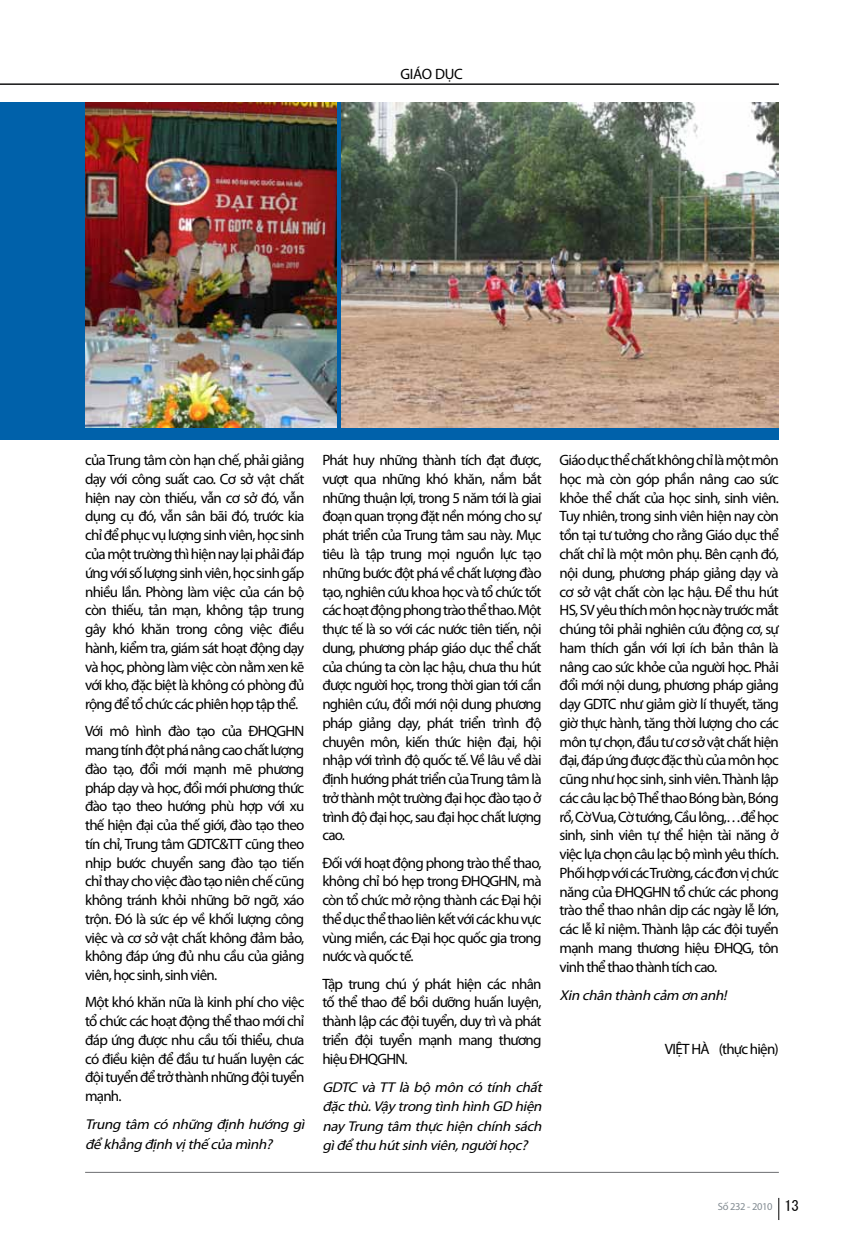
<style>
.page{position:relative;width:864px;height:1242px;background:#fff}
.page>*{position:absolute;margin:0;border:0;box-sizing:border-box;transform-origin:0 0}
.t1{font:15px/18.8px "Myriad Pro";letter-spacing:-.05em;color:#000;text-align:justify}
.t2{font:italic 14.25px/19.5px "Myriad Pro";letter-spacing:-.065em;color:#000;scale:1.05 1}
.t3{font:10.5px "Myriad Pro";letter-spacing:-.03em;color:#828b92}
.s1{font-family:"MS Gothic";font-size:14.25px;color:#000}
</style>
<div class="page">
<div style="left:0;top:102px;width:778px;height:338px;background:#0061aa"></div>
<img style="left:341px;top:102px;width:437px;height:325px">
<img style="left:85px;top:102px;width:251px;height:325px">
<hr style="left:0;top:84px;width:778px;height:1px;background:#0a0a0b">
<hr style="left:85px;top:1172px;width:693px;height:1px;background:#6d6e71">
<svg style="left:778px;top:1198px;width:1px;height:22px"></svg>
<p class="t1" style="left:400px;top:64px;width:9px">GIÁO</p>
<p class="t1" style="left:435px;top:64px;width:19px">DỤC</p>
<p class="t1" style="left:85px;top:450px;width:221px">của Trung tâm còn hạn chế, phải giảng dạy với công suất cao. Cơ sở vật chất hiện nay còn thiếu, vẫn cơ sở đó, vẫn dụng cụ đó, vẫn sân bãi đó, trước kia chỉ để phục vụ lượng sinh viên, học sinh của một trường thì hiện nay lại phải đáp ứng với số lượng sinh viên, học sinh gấp nhiều lần. Phòng làm việc của cán bộ còn thiếu, tản mạn, không tập trung gây khó khăn trong công việc điều hành, kiểm tra, giám sát hoạt động dạy và học, phòng làm việc còn nằm xen kẽ với kho, đặc biệt là không có phòng đủ rộng để tổ chức các phiên họp tập thể.</p>
<p class="t1" style="left:85px;top:721px;width:221px;text-align:left">Với mô hình đào tạo của ĐHQGHN mang tính đột phá nâng cao chất lượng đào tạo, đổi mới mạnh mẽ phương pháp dạy và học, đổi mới phương thức đào tạo theo hướng phù hợp với xu thế hiện đại của thế giới, đào tạo theo tín chỉ, Trung tâm GDTC&amp;TT cũng theo nhịp bước chuyển sang đào tạo tiến chỉ thay cho việc đào tạo niên chế cũng không tránh khỏi những bỡ ngỡ, xáo trộn. Đó là sức ép về khối lượng công việc và cơ sở vật chất không đảm bảo, không đáp ứng đủ nhu cầu của giảng viên, học sinh, sinh viên.</p>
<p class="t1" style="left:85px;top:992px;width:221px">Một khó khăn nữa là kinh phí cho việc tổ chức các hoạt động thể thao mới chỉ đáp ứng được nhu cầu tối thiểu, chưa có điều kiện để đầu tư huấn luyện các đội tuyển để trở thành những đội tuyển mạnh.</p>
<p class="t2" style="left:85px;top:1114px;width:214px">Trung tâm có những định hướng gì đểkhẳng định vịthếcủamình?</p>
<p class="t1" style="left:322px;top:450px;width:221px">Phát huy những thành tích đạt được, vượt qua những khó khăn, nắm bắt những thuận lợi, trong 5 năm tới là giai đoạn quan trọng đặt nền móng cho sự phát triển của Trung tâm sau này. Mục tiêu là tập trung mọi nguồn lực tạo những bước đột phá về chất lượng đào tạo, nghiên cứu khoa học và tổ chức tốt các hoạt động phong trào thể thao. Một thực tế là so với các nước tiên tiến, nội dung, phương pháp giáo dục thể chất của chúng ta còn lạc hậu, chưa thu hút được người học, trong thời gian tới cần nghiên cứu, đổi mới nội dung phương pháp giảng dạy, phát triển trình độ chuyên môn, kiến thức hiện đại, hội nhập với trình độ quốc tế. Về lâu về dài định hướng phát triển của Trung tâm là trở thành một trường đại học đào tạo ở trình độ đại học, sau đại học chất lượng cao.</p>
<p class="t1" style="left:322px;top:853px;width:221px">Đối với hoạt động phong trào thể thao, không chỉ bó hẹp trong ĐHQGHN, mà còn tổ chức mở rộng thành các Đại hội thể dục thể thao liên kết với các khu vực vùng miền, các Đại học quốc gia trong nước và quốc tế.</p>
<p class="t1" style="left:322px;top:974px;width:221px">Tập trung chú ý phát hiện các nhân tố thể thao để bồi dưỡng huấn luyện, thành lập các đội tuyển, duy trì và phát triển đội tuyển mạnh mang thương hiệu ĐHQGHN.</p>
<p class="t2" style="left:322px;top:1077px;width:214px;text-align:justify">G DTC vàTT làbộ môn có tính chất đặcthù.Vậytrong tình hình GD hiện nayTrung tâm thựchiện chính sách gìđểthu hútsinh viên,ngườihọc?</p>
<p class="t1" style="left:559px;top:450px;width:221px">Giáo dục thể chất không chỉ là một môn học mà còn góp phần nâng cao sức khỏe thể chất của học sinh, sinh viên.<br>Tuy nhiên, trong sinh viên hiện nay còn tồn tại tư tưởng cho rằng Giáo dục thể chất chỉ là một môn phụ. Bên cạnh đó, nội dung, phương pháp giảng dạy và cơ sở vật chất còn lạc hậu. Để thu hút HS, SV yêu thích môn học này trước mắt chúng tôi phải nghiên cứu động cơ, sự ham thích gắn với lợi ích bản thân là nâng cao sức khỏe của người học. Phải đổi mới nội dung, phương pháp giảng dạy GDTC như giảm giờ lí thuyết, tăng giờ thực hành, tăng thời lượng cho các môn tự chọn, đầu tư cơ sở vật chất hiện đại, đáp ứng được đặc thù của môn học cũng như học sinh, sinh viên. Thành lập các câu lạc bộ Thể thao Bóng bàn, Bóng rổ, Cờ Vua, Cờ tướng, Cầu lông,…để học sinh, sinh viên tự thể hiện tài năng ở việc lựa chọn câu lạc bộ mình yêu thích.<br>Phối hợp với các Trường, các đơn vị chức năng của ĐHQGHN</p>
<p class="t1" style="left:559px;top:882px;width:221px;text-indent:114px">tổ chức các phong trào thể thao nhân dịp các ngày lễ lớn, các lễ kỉ niệm. Thành lập các đội tuyển mạnh mang thương hiệu ĐHQG, tôn vinh thể thao thành tích cao.</p>
<p class="t2" style="left:559px;top:985px;width:164px">Xin chân thành cảm ơn anh!</p>
<p class="t1" style="left:664px;top:1039px;width:36px">VIỆT HÀ</p>
<p class="t1" style="left:718px;top:1039px;width:62px">(thực hiện)</p>
<p class="t3" style="left:717px;top:1199px;width:83px">Số 232 - 2010 <span class="s1">13</span></p>
</div>
